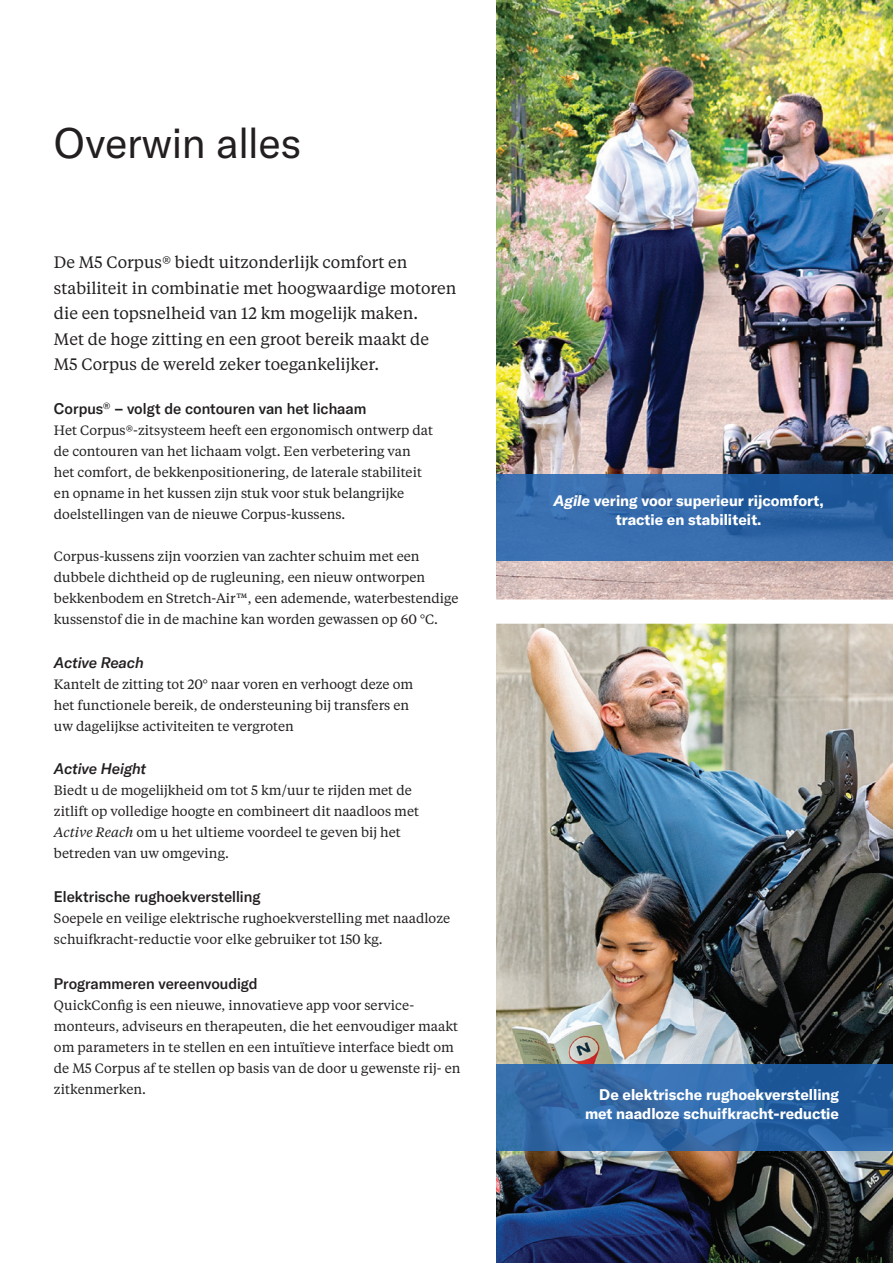
<style>
.page{position:relative;width:893px;height:1263px;background:#fff}
.page>*{position:absolute;margin:0;border:0;box-sizing:border-box;transform-origin:0 0}
.Master_headline{font:42px "GT America";color:#231f20}
.Intro_text{font:16.5px/25.5px "Tiempos Text";color:#231f20}
.t1{font:700 15px/19.5px "GT America";color:#fff;text-align:center}
.t2{font:500 15px "GT America";color:#231f20}
.t3{font:italic 500 15px "GT America";color:#231f20}
.t4{font:13.5px/21px "Tiempos Text";color:#231f20}
.s1{font-style:italic}
</style>
<div class="page">
<img style="left:496px;top:624px;width:397px;height:639px">
<img style="left:496px;top:0;width:397px;height:600px">
<svg style="left:496px;top:623px;width:397px;height:1px"></svg>
<svg style="left:496px;top:475px;width:397px;height:86px;background:#3268a9"></svg>
<svg style="left:496px;top:1064px;width:397px;height:87px;background:#2d67a6"></svg>
<p class="Master_headline" style="left:54px;top:119px;width:249px">Overwin alles</p>
<p class="Intro_text" style="left:54px;top:249px;width:404px">De M5 Corpus® biedt uitzonderlijk comfort en stabiliteit in combinatie met hoogwaardige motoren die een topsnelheid van 12 km mogelijk maken.<br>Met de hoge zitting en een groot bereik maakt de M5 Corpus de wereld zeker toegankelijker.</p>
<p class="t2" style="left:54px;top:400px;width:314px">Corpus<sup>®</sup> – volgt de contouren van het lichaam</p>
<p class="t4" style="left:54px;top:419px;width:381px">Het Corpus®-zitsysteem heeft een ergonomisch ontwerp dat de contouren van het lichaam volgt. Een verbetering van het comfort, de bekkenpositionering, de laterale stabiliteit en opname in het kussen zijn stuk voor stuk belangrijke doelstellingen van de nieuwe Corpus-kussens.</p>
<p class="t4" style="left:54px;top:545px;width:406px">Corpus-kussens zijn voorzien van zachter schuim met een dubbele dichtheid op de rugleuning, een nieuw ontworpen bekkenbodem en Stretch-Air™, een ademende, waterbestendige kussenstof die in de machine kan worden gewassen op 60 °C.</p>
<p class="t3" style="left:54px;top:653px;width:91px">Active Reach</p>
<p class="t4" style="left:54px;top:673px;width:361px">Kantelt de zitting tot 20° naar voren en verhoogt deze om het functionele bereik, de ondersteuning bij transfers en uw dagelijkse activiteiten te vergroten</p>
<p class="t3" style="left:54px;top:760px;width:94px">Active Height</p>
<p class="t4" style="left:54px;top:779px;width:367px">Biedt u de mogelijkheid om tot 5 km/uur te rijden met de zitlift op volledige hoogte en combineert dit naadloos met <span class="s1">Active Reach</span> om u het ultieme voordeel te geven bij het betreden van uw omgeving.</p>
<p class="t2" style="left:54px;top:887px;width:208px">Elektrische rughoekverstelling</p>
<p class="t4" style="left:54px;top:907px;width:398px">Soepele en veilige elektrische rughoekverstelling met naadloze schuifkracht-reductie voor elke gebruiker tot 150 kg.</p>
<p class="t2" style="left:54px;top:974px;width:205px">Programmeren vereenvoudigd</p>
<p class="t4" style="left:54px;top:994px;width:408px">QuickConfig is een nieuwe, innovatieve app voor service&shy;monteurs, adviseurs en therapeuten, die het eenvoudiger maakt om parameters in te stellen en een intuïtieve interface biedt om de M5 Corpus af te stellen op basis van de door u gewenste rij- en zitkenmerken.</p>
<p class="t1" style="left:554px;top:490px;width:272px"><span class="s1">Agile</span> vering voor superieur rijcomfort, tractie en stabiliteit.</p>
<p class="t1" style="left:585px;top:1084px;width:255px;text-align:right">De elektrische rughoekverstelling met naadloze schuifkracht-reductie</p>
</div>
